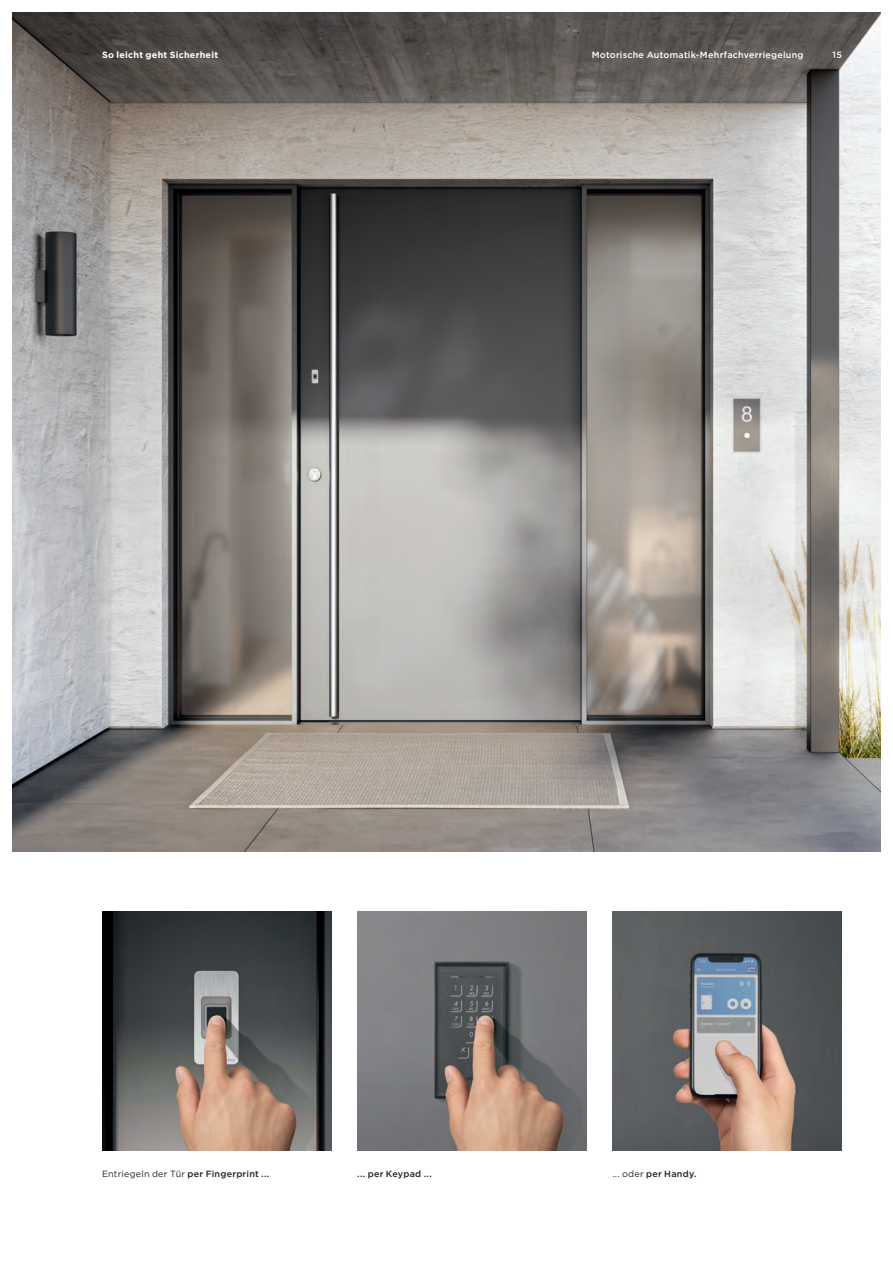
<style>
.page{position:relative;width:893px;height:1263px;background:#fff}
.page>*{position:absolute;margin:0;border:0;box-sizing:border-box;transform-origin:0 0}
.t1{font:500 9px "Gotham";letter-spacing:.03em;color:#231f20}
.t2{font:500 9px "Gotham";letter-spacing:.025em;color:#fff}
.t3{font:700 9px "Gotham";letter-spacing:.03em;color:#fff}
.s1{font-weight:400}
</style>
<div class="page">
<img style="left:612px;top:911px;width:230px;height:239px">
<img style="left:357px;top:911px;width:230px;height:239px">
<img style="left:13px;top:13px;width:867px;height:838px">
<img style="left:102px;top:911px;width:230px;height:239px">
<p class="t3" style="left:102px;top:49px;width:118px">So leicht geht Sicherheit</p>
<p class="t2" style="left:592px;top:49px;width:213px">Motorische Automatik-Mehrfachverriegelung</p>
<p class="t2" style="left:832px;top:49px;width:11px">15</p>
<p class="t1" style="left:102px;top:1168px;width:169px"><span class="s1">Entriegeln der Tür</span> per Fingerprint ...</p>
<p class="t1" style="left:357px;top:1168px;width:76px">... per Keypad ...</p>
<p class="t1" style="left:612px;top:1168px;width:86px"><span class="s1">... oder</span> per Handy.</p>
</div>
